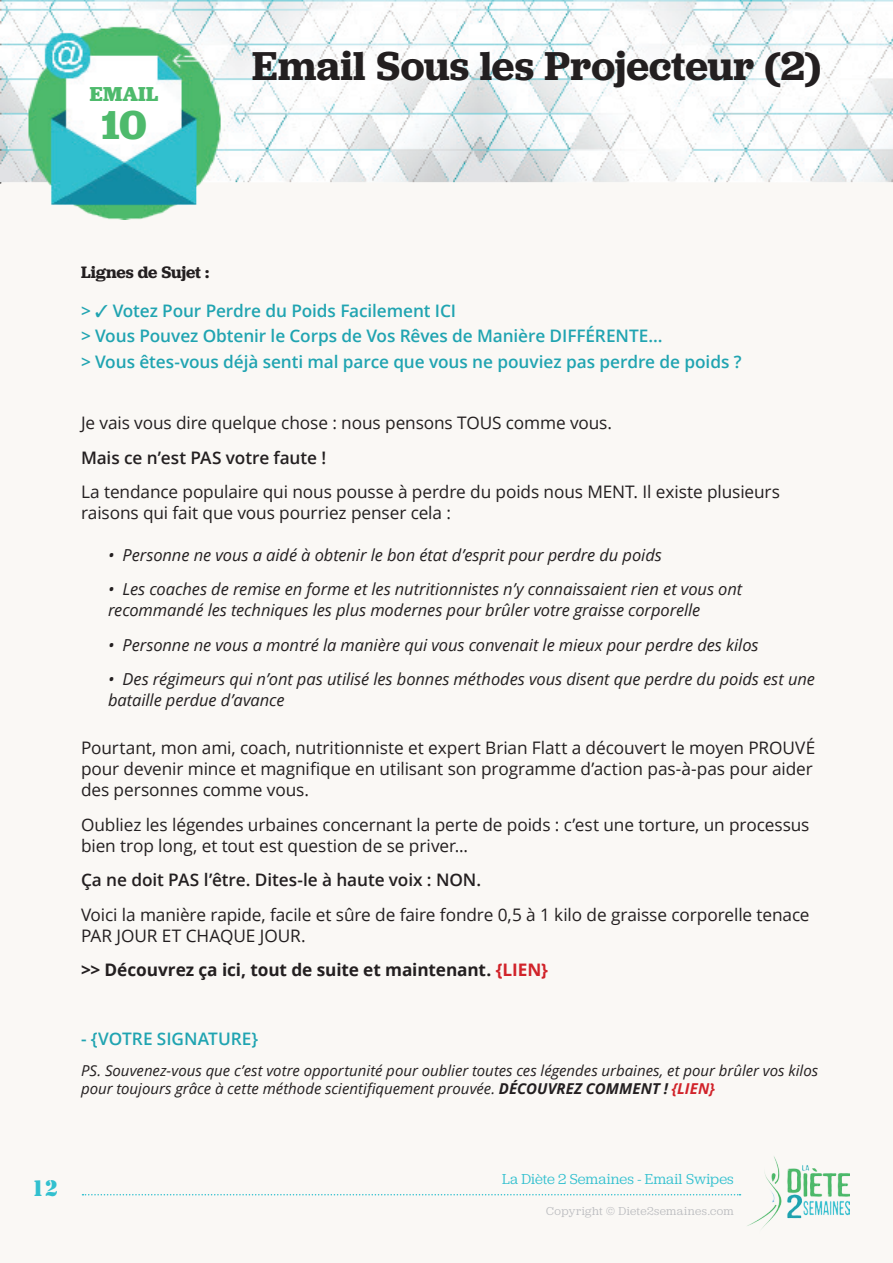
<style>
.page{position:relative;width:893px;height:1263px;background:#faf8f5}
.page>*{position:absolute;margin:0;border:0;box-sizing:border-box;transform-origin:0 0}
.t1{font:600 42px "Jubilat";color:#231f20}
.t2{font:700 42px "Jubilat";color:#4eba6c}
.t3{font:700 21px "Jubilat";letter-spacing:.005em;color:#4eba6c}
.t4{font:21px "Stencil Std";color:#32c0cf}
.t5{font:17.25px/21px "Open Sans";letter-spacing:-.005em;color:#231f20}
.t6{font:600 17.25px/25.5px "Open Sans";letter-spacing:-.005em;color:#20a4b1}
.t7{font:600 17.25px "Open Sans";letter-spacing:-.005em;color:#231f20}
.t8{font:700 17.25px "Open Sans";letter-spacing:-.005em;color:#231f20}
.t9{font:600 17.25px "Jubilat";letter-spacing:-.01em;color:#231f20}
.t10{font:italic 16.5px/21px "Open Sans";letter-spacing:-.005em;color:#231f20}
.t11{font:italic 15px/18px "Open Sans";color:#231f20}
.t12{font:15px "Jubilat";letter-spacing:.005em;color:#32c0cf}
.t13{font:12px "Jubilat";letter-spacing:.035em;color:#bcbdc0}
.s1{color:#d1232a}
.s2{font-weight:700}
.s3{font-weight:700;color:#d1232a}
</style>
<div class="page">
<img style="left:747px;top:1156px;width:102px;height:72px">
<svg style="left:82px;top:1194px;width:658px;height:1px"></svg>
<img style="left:0;top:0;width:893px;height:219px">
<p class="t3" style="left:90px;top:81px;width:70px">EMAIL</p>
<h1 class="t2" style="left:101px;top:97px;width:47px">10</h1>
<h1 class="t1" style="left:252px;top:39px;width:570px">Email Sous les Projecteur (2)</h1>
<p class="t9" style="left:81px;top:261px;width:130px">Lignes de Sujet :</p>
<p class="t6" style="left:81px;top:298px;width:662px">&gt; ✓ Votez Pour Perdre du Poids Facilement ICI<br>&gt; Vous Pouvez Obtenir le Corps de Vos Rêves de Manière DIFFÉRENTE…<br>&gt; Vous êtes-vous déjà senti mal parce que vous ne pouviez pas perdre de poids ?</p>
<p class="t5" style="left:81px;top:412px;width:533px">Je vais vous dire quelque chose : nous pensons TOUS comme vous.</p>
<p class="t7" style="left:81px;top:446px;width:247px">Mais ce n’est PAS votre faute !</p>
<p class="t5" style="left:81px;top:481px;width:700px">La tendance populaire qui nous pousse à perdre du poids nous MENT. Il existe plusieurs raisons qui fait que vous pourriez penser cela :</p>
<p class="t10" style="left:108px;top:544px;width:555px">• Personne ne vous a aidé à obtenir le bon état d’esprit pour perdre du poids</p>
<p class="t10" style="left:108px;top:578px;width:636px">• Les coaches de remise en forme et les nutritionnistes n’y connaissaient rien et vous ont recommandé les techniques les plus modernes pour brûler votre graisse corporelle</p>
<p class="t10" style="left:108px;top:634px;width:652px">• Personne ne vous a montré la manière qui vous convenait le mieux pour perdre des kilos</p>
<p class="t10" style="left:108px;top:668px;width:708px">• Des régimeurs qui n’ont pas utilisé les bonnes méthodes vous disent que perdre du poids est une bataille perdue d’avance</p>
<p class="t5" style="left:81px;top:737px;width:736px">Pourtant, mon ami, coach, nutritionniste et expert Brian Flatt a découvert le moyen PROUVÉ pour devenir mince et magnifique en utilisant son programme d’action pas-à-pas pour aider des personnes comme vous.</p>
<p class="t5" style="left:81px;top:813px;width:730px">Oubliez les légendes urbaines concernant la perte de poids : c’est une torture, un processus bien trop long, et tout est question de se priver...</p>
<p class="t7" style="left:81px;top:868px;width:402px">Ça ne doit PAS l’être. Dites-le à haute voix : NON.</p>
<p class="t5" style="left:81px;top:903px;width:730px">Voici la manière rapide, facile et sûre de faire fondre 0,5 à 1 kilo de graisse corporelle tenace<br>PAR JOUR ET CHAQUE JOUR.</p>
<p class="t8" style="left:81px;top:958px;width:469px">&gt;&gt; Découvrez ça ici, tout de suite et maintenant. <span class="s1">{LIEN}</span></p>
<p class="t6" style="left:81px;top:1025px;width:179px">- {VOTRE SIGNATURE}</p>
<p class="t11" style="left:81px;top:1061px;width:739px">PS. Souvenez-vous que c’est votre opportunité pour oublier toutes ces légendes urbaines, et pour brûler vos kilos pour toujours grâce à cette méthode scientifiquement prouvée. <span class="s2">DÉCOUVREZ COMMENT !</span> <span class="s3">{LIEN}</span></p>
<p class="t4" style="left:32px;top:1175px;width:28px">12</p>
<p class="t12" style="left:502px;top:1170px;width:233px">La Diète 2 Semaines - Email Swipes</p>
<p class="t13" style="left:546px;top:1203px;width:189px">Copyright © Diete2semaines.com</p>
</div>
